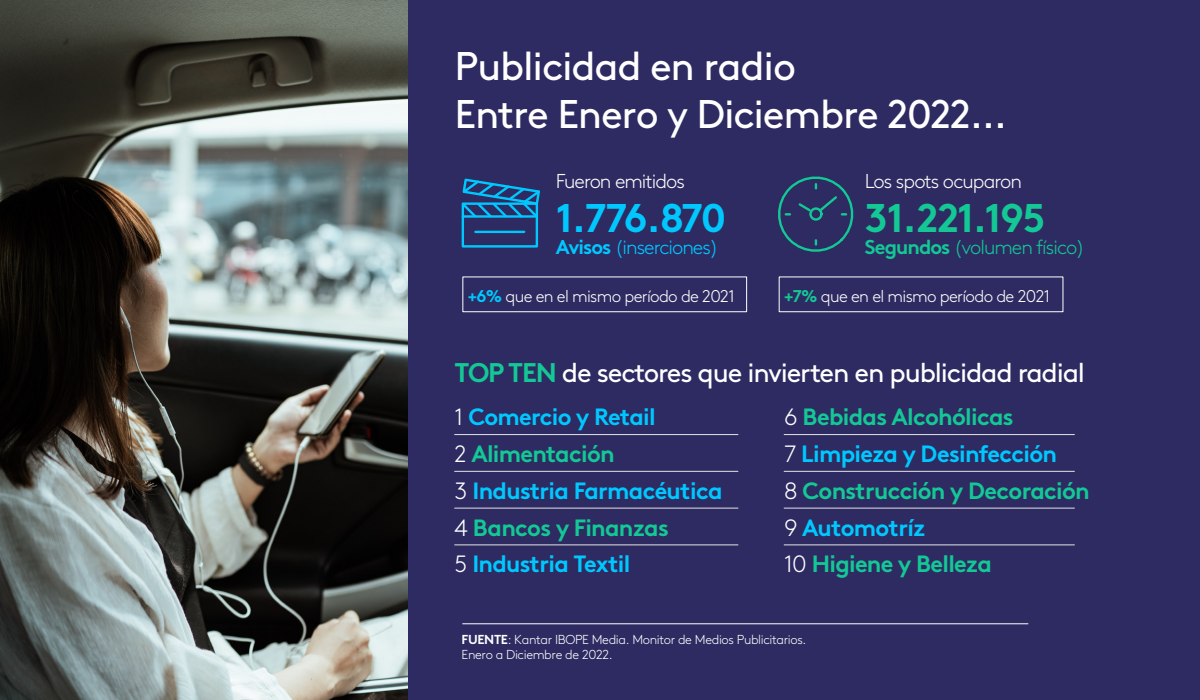
<style>
.page{position:relative;width:1200px;height:700px;background:#2d2b62}
.page>*{position:absolute;margin:0;border:0;box-sizing:border-box;transform-origin:0 0}
.t1{font:700 40.1px "Kantar Brown";letter-spacing:-.03em;color:#14c896}
.t2{font:700 40.1px "Kantar Brown";letter-spacing:-.055em;color:#00c8ff}
.t3{font:40px/48px "Kantar Brown";letter-spacing:-.03em;color:#fff}
.t4{font:27px "Kantar Brown";letter-spacing:-.045em;color:#fff}
.t5{font:700 23.6px/36.8px "Kantar Brown";letter-spacing:-.03em;color:#14c896}
.t6{font:700 23.6px/36.8px "Kantar Brown";letter-spacing:-.03em;color:#00c8ff}
.t7{font:300 20.1px "Kantar Brown";letter-spacing:-.05em;color:#fcfcfc}
.t8{font:300 20.1px "Kantar Brown";letter-spacing:-.05em;color:#14c896}
.t9{font:300 20.1px "Kantar Brown";letter-spacing:-.05em;color:#00c8ff}
.t10{font:300 17px "Kantar Brown";letter-spacing:-.04em;color:#fff}
.t11{font:300 13px/15.6px "Kantar Brown";letter-spacing:-.025em;color:#fff}
.s1{font-weight:700}
.s2{font-weight:700;color:#00c8ff}
.s3{font-weight:700;color:#14c896}
.s4{font-weight:300;color:#fff}
.s5{color:#14c896}
.s6{color:#00c8ff}
</style>
<div class="page">
<img style="left:0;top:0;width:407px;height:700px">
<hr style="left:455px;top:434px;width:283px;height:1px;background:#e4e4e4">
<hr style="left:784px;top:434px;width:290px;height:1px;background:#e4e4e4">
<hr style="left:455px;top:544px;width:283px;height:1px;background:#e4e4e4">
<hr style="left:784px;top:544px;width:290px;height:1px;background:#e4e4e4">
<hr style="left:455px;top:508px;width:283px;height:1px;background:#e4e4e4">
<hr style="left:784px;top:508px;width:290px;height:1px;background:#e4e4e4">
<hr style="left:455px;top:471px;width:283px;height:1px;background:#e4e4e4">
<hr style="left:784px;top:471px;width:290px;height:1px;background:#e4e4e4">
<svg style="left:778px;top:176px;width:76px;height:76px"></svg>
<div style="left:462px;top:202px;width:76px;height:46px;border:2px solid #00c8ff"></div>
<hr style="left:475px;top:231px;width:49px;height:2px;background:#00c8ff">
<svg style="left:461px;top:178px;width:79px;height:42px"></svg>
<hr style="left:462px;top:623px;width:566px;height:1px;background:#fff">
<div style="left:462px;top:276px;width:285px;height:36px;border:1px solid #fff"></div>
<div style="left:779px;top:276px;width:284px;height:36px;border:1px solid #fff"></div>
<h2 class="t3" style="left:455px;top:38px;width:554px">Publicidad en radio<br>Entre Enero y Diciembre 2022...</h2>
<p class="t7" style="left:865px;top:166px;width:159px">Los spots ocuparon</p>
<h1 class="t1" style="left:865px;top:185px;width:182px">31.221.195</h1>
<p class="t8" style="left:865px;top:232px;width:222px"><span class="s1">Segundos</span> (volumen físico)</p>
<p class="t7" style="left:556px;top:166px;width:131px">Fueron emitidos</p>
<h1 class="t2" style="left:556px;top:185px;width:172px">1.776.870</h1>
<p class="t9" style="left:556px;top:232px;width:164px"><span class="s1">Avisos</span> (inserciones)</p>
<p class="t10" style="left:468px;top:283px;width:269px"><span class="s2">+6%</span> que en el mismo período de 2021</p>
<p class="t10" style="left:784px;top:283px;width:268px"><span class="s3">+7%</span> que en el mismo período de 2021</p>
<p class="t4" style="left:455px;top:352px;width:632px"><span class="s3">TOP TEN</span> de sectores que invierten en publicidad radial</p>
<p class="t6" style="left:455px;top:396px;width:269px"><span class="s4">1</span> Comercio y Retail<br><span class="s4">2</span> <span class="s5">Alimentación<br></span><span class="s4">3</span> Industria Farmacéutica<br><span class="s4">4</span> <span class="s5">Bancos y Finanzas<br></span><span class="s4">5</span> Industria Textil</p>
<p class="t5" style="left:784px;top:396px;width:307px"><span class="s4">6</span> Bebidas Alcohólicas<br><span class="s4">7</span> <span class="s6">Limpieza y Desinfección<br></span><span class="s4">8</span> Construcción y Decoración<br><span class="s4">9</span> <span class="s6">Automotríz<br></span><span class="s4">10</span> Higiene y Belleza</p>
<p class="t11" style="left:462px;top:631px;width:346px"><span class="s1">FUENTE</span>: Kantar IBOPE Media. Monitor de Medios Publicitarios.<br>Enero a Diciembre de 2022.</p>
</div>
